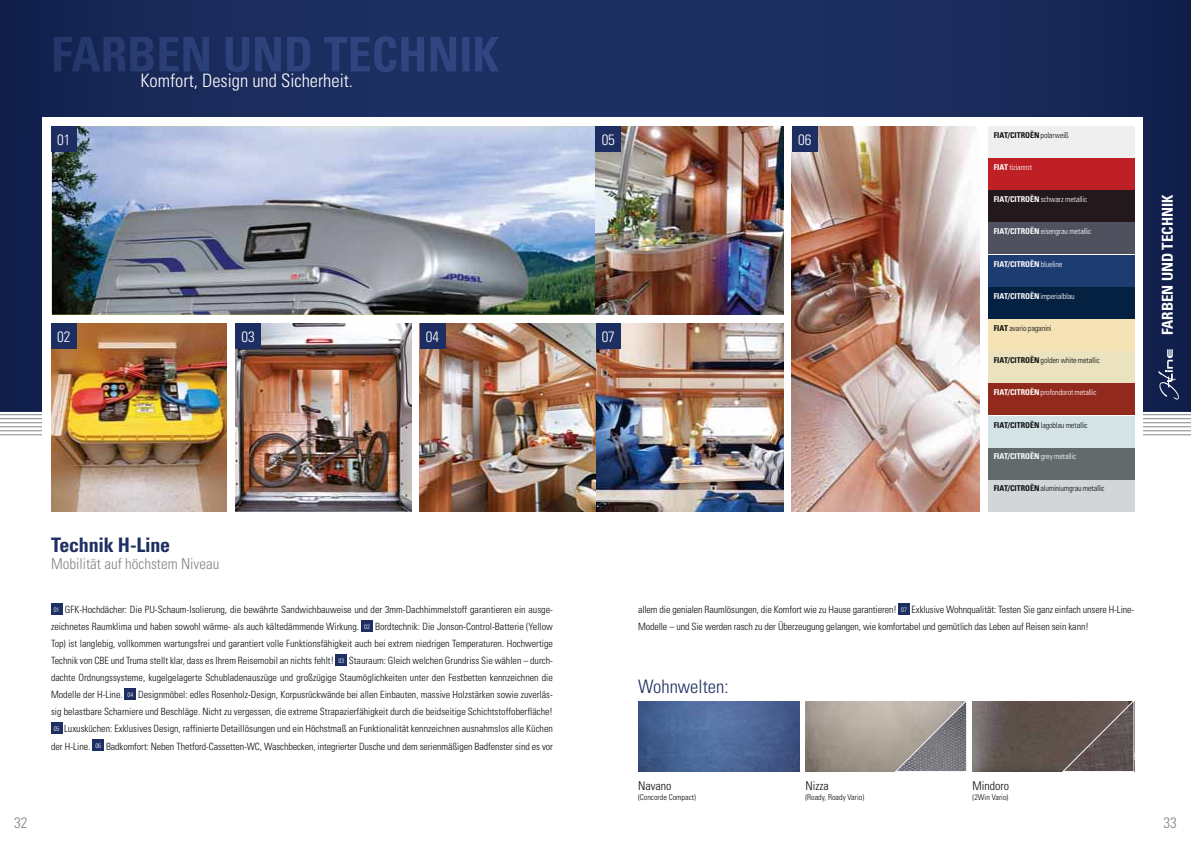
<style>
.page{position:relative;width:1191px;height:842px;background:#fff}
.page>*{position:absolute;margin:0;border:0;box-sizing:border-box;transform-origin:0 0}
.t1{font:700 condensed 20px "Univers LT Std";letter-spacing:-.01em;color:#1d2f62}
.t2{font:300 condensed 18.6px "Univers";color:#1d2f62}
.t3{font:300 condensed 18.5px "Univers";color:#fff}
.t4{font:300 condensed 15px "Univers";color:#848585}
.t5{font:700 condensed 15px "Univers LT Std";color:#fff}
.t6{font:300 condensed 15px "Univers";color:#fff}
.t7{font:300 condensed 12px "Univers";color:#0b0e0d}
.t8{font:300 condensed 10px/17px "Univers";letter-spacing:-.01em;color:#0b0e0d;text-align:justify}
.t9{font:300 condensed 8px "Univers";letter-spacing:-.015em;color:#0b0e0d}
.t10{font:300 condensed 8px "Univers";letter-spacing:-.015em;color:#fff}
.t11{font:700 condensed 8px "Univers LT Std";letter-spacing:-.005em;color:#fff}
.t12{font:700 condensed 8px "Univers LT Std";letter-spacing:-.005em;color:#0b0e0d}
.s1{font-family:"Univers";font-weight:300}
.s2{font-family:"Univers LT Std";font-weight:700}
</style>
<div class="page">
<div style="left:51px;top:604px;width:11px;height:11px;background:#1d2f62"></div>
<div style="left:361px;top:621px;width:11px;height:11px;background:#1d2f62"></div>
<div style="left:336px;top:655px;width:11px;height:11px;background:#1d2f62"></div>
<div style="left:125px;top:689px;width:11px;height:11px;background:#1d2f62"></div>
<div style="left:51px;top:723px;width:11px;height:11px;background:#1d2f62"></div>
<div style="left:93px;top:740px;width:11px;height:11px;background:#1d2f62"></div>
<div style="left:898px;top:604px;width:11px;height:11px;background:#1d2f62"></div>
<hr style="left:0;top:414px;width:1191px;height:1px;background:#848585">
<hr style="left:0;top:418px;width:1191px;height:1px;background:#848585">
<hr style="left:0;top:423px;width:1191px;height:1px;background:#848585">
<hr style="left:0;top:427px;width:1191px;height:1px;background:#848585">
<hr style="left:0;top:431px;width:1191px;height:1px;background:#848585">
<hr style="left:0;top:435px;width:1191px;height:1px;background:#848585">
<img style="left:0;top:0;width:420px;height:137px">
<div style="left:420px;top:0;width:420px;height:117px;background:#1d3062"></div>
<img style="left:840px;top:0;width:351px;height:137px">
<div style="left:0;top:137px;width:42px;height:274px;background:#101f4b"></div>
<div style="left:1143px;top:137px;width:48px;height:274px;background:#111f4c"></div>
<img style="left:54px;top:36px;width:445px;height:36px">
<svg style="left:1158px;top:349px;width:20px;height:51px"></svg>
<div style="left:43px;top:118px;width:1099px;height:394px;background:#fff"></div>
<img style="left:52px;top:126px;width:543px;height:189px">
<img style="left:792px;top:126px;width:187px;height:386px">
<img style="left:595px;top:126px;width:188px;height:189px">
<img style="left:595px;top:323px;width:188px;height:189px">
<div style="left:51px;top:126px;width:26px;height:26px;background:#1d2f62"></div>
<div style="left:595px;top:323px;width:26px;height:26px;background:#1d2f62"></div>
<div style="left:595px;top:126px;width:26px;height:26px;background:#1d2f62"></div>
<div style="left:792px;top:126px;width:25px;height:26px;background:#1d2f62"></div>
<img style="left:51px;top:323px;width:176px;height:189px">
<img style="left:235px;top:323px;width:176px;height:189px">
<img style="left:420px;top:323px;width:175px;height:189px">
<div style="left:51px;top:323px;width:26px;height:26px;background:#1d2f62"></div>
<div style="left:420px;top:323px;width:25px;height:26px;background:#1d2f62"></div>
<div style="left:235px;top:323px;width:26px;height:26px;background:#1d2f62"></div>
<img style="left:638px;top:701px;width:161px;height:71px">
<img style="left:805px;top:701px;width:89px;height:71px">
<svg style="left:894px;top:701px;width:73px;height:71px;background:#9b9694"></svg>
<img style="left:972px;top:701px;width:89px;height:71px">
<svg style="left:1061px;top:701px;width:73px;height:71px;background:#655956"></svg>
<div style="left:988px;top:126px;width:146px;height:31px;background:#efeff0"></div>
<div style="left:988px;top:158px;width:146px;height:32px;background:#be2025"></div>
<div style="left:988px;top:191px;width:146px;height:31px;background:#23181b"></div>
<div style="left:988px;top:223px;width:146px;height:31px;background:#4f515f"></div>
<div style="left:988px;top:255px;width:146px;height:31px;background:#1d3c72"></div>
<div style="left:988px;top:287px;width:146px;height:31px;background:#052141"></div>
<div style="left:988px;top:319px;width:146px;height:32px;background:#f5e3b5"></div>
<div style="left:988px;top:352px;width:146px;height:31px;background:#ebe3c0"></div>
<div style="left:988px;top:384px;width:146px;height:31px;background:#92291d"></div>
<div style="left:988px;top:416px;width:146px;height:31px;background:#d4e4e6"></div>
<div style="left:988px;top:448px;width:146px;height:31px;background:#626a6c"></div>
<div style="left:988px;top:480px;width:146px;height:32px;background:#d3d6d9"></div>
<h3 class="t4" style="left:14px;top:817px;width:15px">32</h3>
<h3 class="t6" style="left:57px;top:134px;width:15px">01</h3>
<h3 class="t3" style="left:140px;top:74px;width:214px">Komfort, Design und Sicherheit.</h3>
<h3 class="t6" style="left:57px;top:331px;width:15px">02</h3>
<h3 class="t6" style="left:241px;top:331px;width:15px">03</h3>
<h3 class="t6" style="left:426px;top:331px;width:15px">04</h3>
<h1 class="t1" style="left:51px;top:535px;width:121px">Technik H-Line</h1>
<h3 class="t4" style="left:51px;top:558px;width:170px">Mobilität auf höchstem Niveau</h3>
<h3 class="t6" style="left:601px;top:134px;width:15px">05</h3>
<h3 class="t6" style="left:798px;top:134px;width:15px">06</h3>
<h3 class="t6" style="left:601px;top:331px;width:15px">07</h3>
<p class="t12" style="left:993px;top:131px;width:77px">FIAT/CITROËN <span class="s1">polarweiß</span></p>
<p class="t10" style="left:993px;top:164px;width:40px"><span class="s2">FIAT</span> tizianrot</p>
<p class="t10" style="left:993px;top:196px;width:95px"><span class="s2">FIAT/CITROËN</span> schwarz metallic</p>
<p class="t10" style="left:993px;top:229px;width:99px"><span class="s2">FIAT/CITROËN</span> eisengrau metallic</p>
<p class="t11" style="left:993px;top:260px;width:70px">FIAT/CITROËN <span class="s1">blueline</span></p>
<p class="t11" style="left:993px;top:292px;width:82px">FIAT/CITROËN <span class="s1">imperialblau</span></p>
<p class="t9" style="left:993px;top:325px;width:59px"><span class="s2">FIAT</span> avario paganini</p>
<p class="t9" style="left:993px;top:358px;width:108px"><span class="s2">FIAT/CITROËN</span> golden white metallic</p>
<p class="t10" style="left:993px;top:389px;width:104px"><span class="s2">FIAT/CITROËN</span> profondorot metallic</p>
<p class="t9" style="left:993px;top:422px;width:96px"><span class="s2">FIAT/CITROËN</span> lagoblau metallic</p>
<p class="t11" style="left:993px;top:453px;width:84px">FIAT/CITROËN <span class="s1">grey metallic</span></p>
<p class="t9" style="left:993px;top:485px;width:112px"><span class="s2">FIAT/CITROËN</span> aluminiumgrau metallic</p>
<p class="t8" style="left:51px;top:602px;width:503px"><sup>01</sup> GFK-Hochdächer: Die PU-Schaum-Isolierung, die bewährte Sandwichbauweise und der 3mm-Dachhimmelstoff garantieren ein ausge&shy;zeichnetes Raumklima und haben sowohl wärme- als auch kältedämmende Wirkung. <sup>02</sup> Bordtechnik: Die Jonson-Control-Batterie (Yellow Top) ist langlebig, vollkommen wartungsfrei und garantiert volle Funktionsfähigkeit auch bei extrem niedrigen Temperaturen. Hochwertige Technik von CBE und Truma stellt klar, dass es Ihrem Reisemobil an nichts fehlt! <sup>03</sup> Stauraum: Gleich welchen Grundriss Sie wählen – durch&shy;dachte Ordnungssysteme, kugelgelagerte Schubladenauszüge und großzügige Staumöglichkeiten unter den Festbetten kennzeichnen die Modelle der H-Line. <sup>04</sup> Designmöbel: edles Rosenholz-Design, Korpusrückwände bei allen Einbauten, massive Holzstärken sowie zuverläs&shy;sig belastbare Scharniere und Beschläge. Nicht zu vergessen, die extreme Strapazierfähigkeit durch die beidseitige Schichtstoffoberfläche!<br><sup>05</sup> Luxusküchen: Exklusives Design, raffinierte Detaillösungen und ein Höchstmaß an Funktionalität kennzeichnen ausnahmslos alle Küchen der H-Line. <sup>06</sup> Badkomfort: Neben Thetford-Cassetten-WC, Waschbecken, integrierter Dusche und dem serienmäßigen Badfenster sind es vor</p>
<p class="t8" style="left:638px;top:602px;width:498px">allem die genialen Raumlösungen, die Komfort wie zu Hause garantieren! <sup>07</sup> Exklusive Wohnqualität: Testen Sie ganz einfach unsere H-Line-<br>Modelle – und Sie werden rasch zu der Überzeugung gelangen, wie komfortabel und gemütlich das Leben auf Reisen sein kann!</p>
<h2 class="t2" style="left:638px;top:679px;width:92px">Wohnwelten:</h2>
<p class="t7" style="left:638px;top:781px;width:35px">Navano</p>
<p class="t9" style="left:638px;top:794px;width:59px">(Concorde Compact)</p>
<p class="t7" style="left:805px;top:781px;width:25px">Nizza</p>
<p class="t9" style="left:805px;top:794px;width:60px">(Roady, Roady Vario)</p>
<p class="t7" style="left:972px;top:781px;width:38px">Mindoro</p>
<p class="t9" style="left:972px;top:794px;width:37px">(2Win Vario)</p>
<h3 class="t5" style="left:1160px;top:335px;width:142px;rotate:-90deg">FARBEN UND TECHNIK</h3>
<h3 class="t4" style="left:1163px;top:817px;width:15px">33</h3>
</div>
